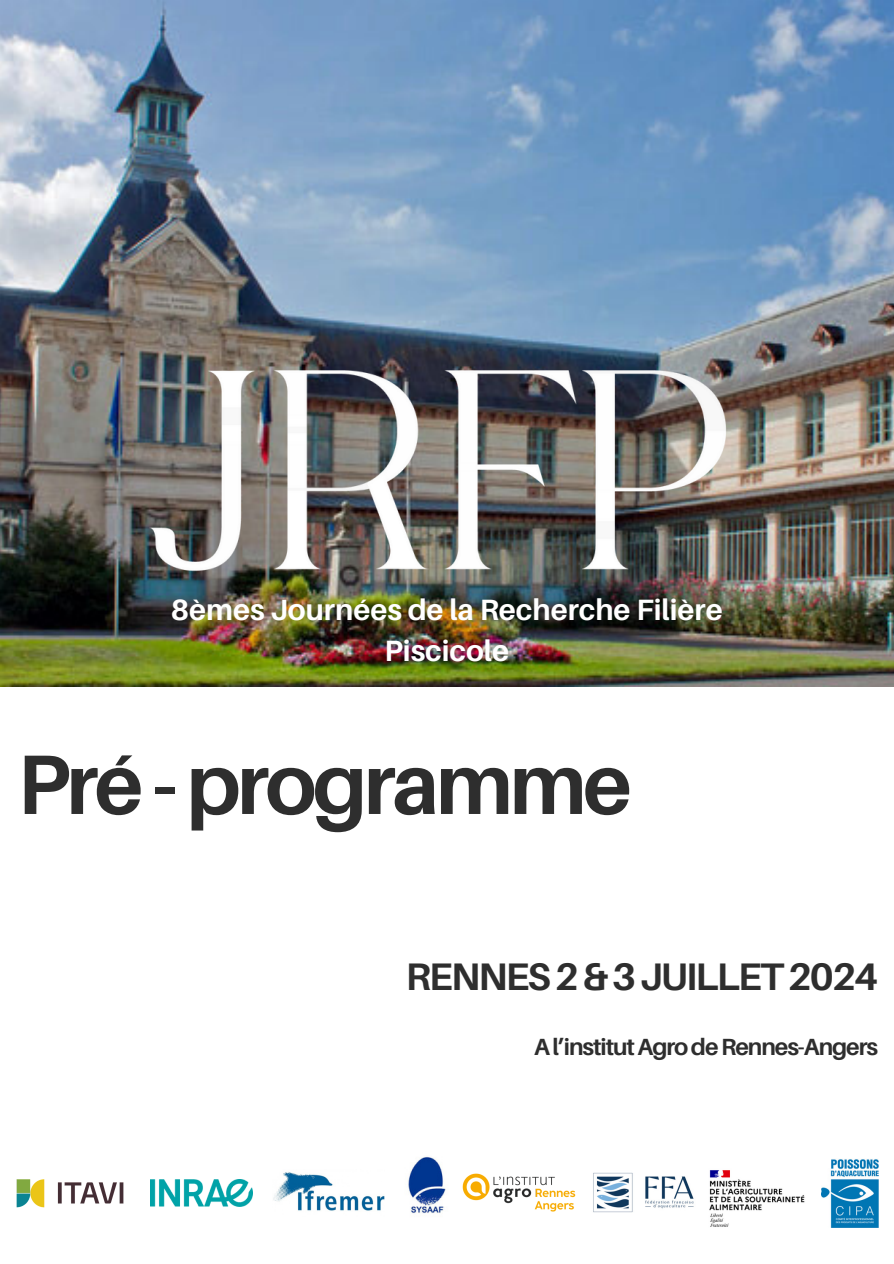
<style>
.page{position:relative;width:894px;height:1264px;background:#fff}
.page>*{position:absolute;margin:0;border:0;box-sizing:border-box;transform-origin:0 0}
.t1{font:700 84.45px "Aileron";letter-spacing:-.045em;color:#2e2e2e}
.t2{font:700 38.4px "Aileron";letter-spacing:-.05em;color:#2e2e2e}
.t3{font:700 29.4px/40.5px "Aileron";color:#fff;text-align:center}
.t4{font:700 23.4px "Aileron";letter-spacing:-.045em;color:#2e2e2e}
</style>
<div class="page">
<img style="left:0;top:0;width:893px;height:686px">
<img style="left:144px;top:337px;width:596px;height:260px">
<img style="left:17px;top:1179px;width:107px;height:29px">
<img style="left:150px;top:1179px;width:102px;height:27px">
<img style="left:273px;top:1172px;width:111px;height:39px">
<img style="left:408px;top:1157px;width:38px;height:57px">
<img style="left:462px;top:1173px;width:114px;height:39px">
<img style="left:593px;top:1172px;width:101px;height:41px">
<img style="left:709px;top:1170px;width:96px;height:57px">
<img style="left:821px;top:1159px;width:57px;height:68px">
<p class="t3" style="left:171px;top:589px;width:553px">8èmes Journées de la Recherche Filière<br>Piscicole</p>
<p class="t1" style="left:17px;top:732px;width:616px">Pré-programme</p>
<p class="t2" style="left:406px;top:952px;width:473px">RENNES2&amp;3JUILLET2024</p>
<p class="t4" style="left:534px;top:1032px;width:345px">Al’institutAgrodeRennes-Angers</p>
</div>
